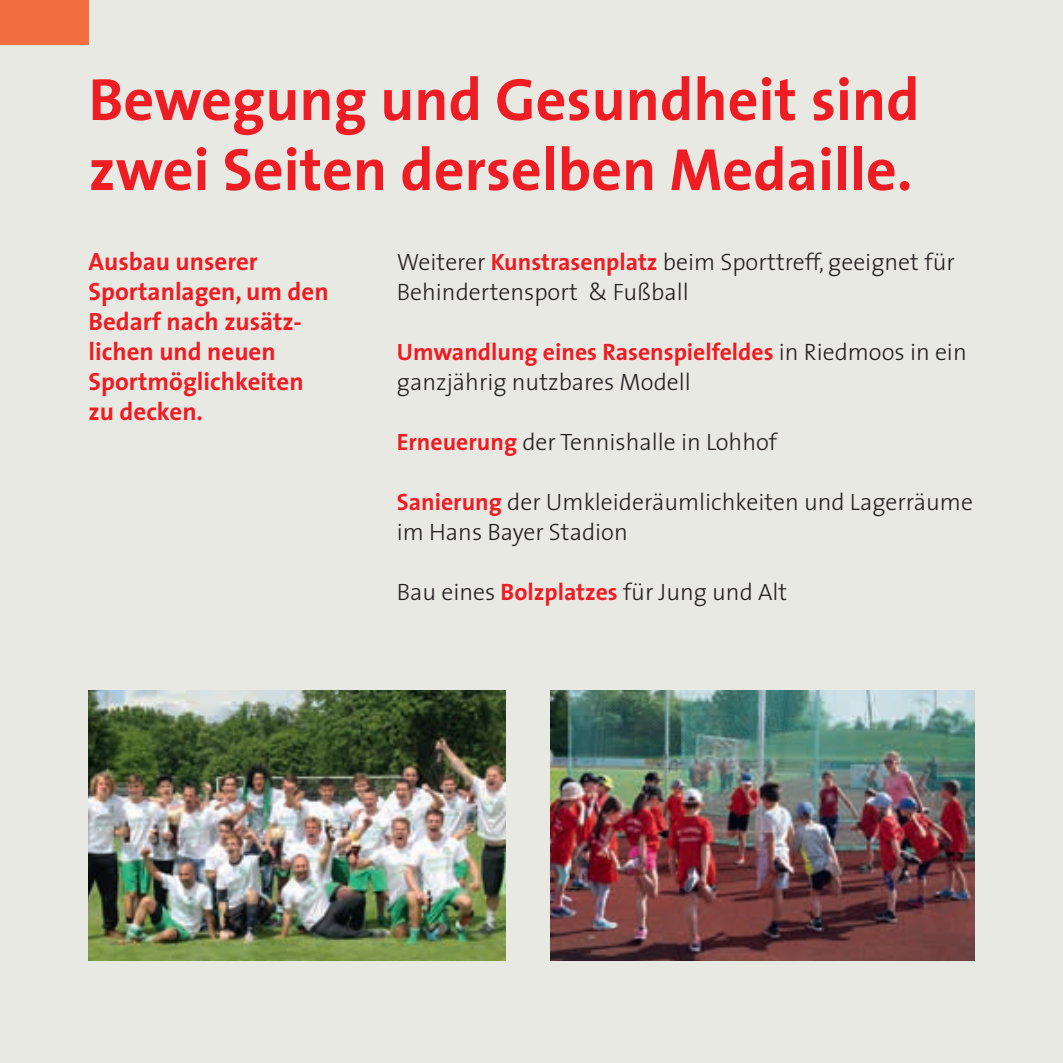
<style>
.page{position:relative;width:1063px;height:1063px;background:#e9e9e3}
.page>*{position:absolute;margin:0;border:0;box-sizing:border-box;transform-origin:0 0}
.t1{font:700 60px/70px "The Sans";color:#ee1d23}
.t2{font:700 25px/30px "The Sans";color:#ee1d23}
.t3{font:300 23.75px/30px "The Sans";color:#231f20}
.s1{font-weight:700;color:#ee1d23}
</style>
<div class="page">
<div style="left:0;top:0;width:89px;height:44px;background:#f36f42"></div>
<img style="left:89px;top:690px;width:416px;height:270px">
<img style="left:551px;top:690px;width:423px;height:270px">
<h1 class="t1" style="left:89px;top:63px;width:833px">Bewegung und Gesundheit sind zwei Seiten derselben Medaille.</h1>
<p class="t2" style="left:89px;top:246px;width:242px">Ausbau unserer<br>Sportanlagen, um den<br>Bedarf nach zusätz&shy;lichen und neuen<br>Sportmöglichkeiten zu decken.</p>
<p class="t3" style="left:397px;top:246px;width:560px">Weiterer <span class="s1">Kunstrasenplatz</span> beim Sporttreff, geeignet für<br>Behindertensport &amp; Fußball</p>
<p class="t3" style="left:397px;top:336px;width:571px"><span class="s1">Umwandlung eines Rasenspielfeldes</span> in Riedmoos in ein ganzjährig nutzbares Modell</p>
<p class="t3" style="left:397px;top:426px;width:382px"><span class="s1">Erneuerung</span> der Tennishalle in Lohhof</p>
<p class="t3" style="left:397px;top:486px;width:578px"><span class="s1">Sanierung</span> der Umkleideräumlichkeiten und Lagerräume im Hans Bayer Stadion</p>
<p class="t3" style="left:397px;top:576px;width:392px">Bau eines <span class="s1">Bolzplatzes</span> für Jung und Alt</p>
</div>
